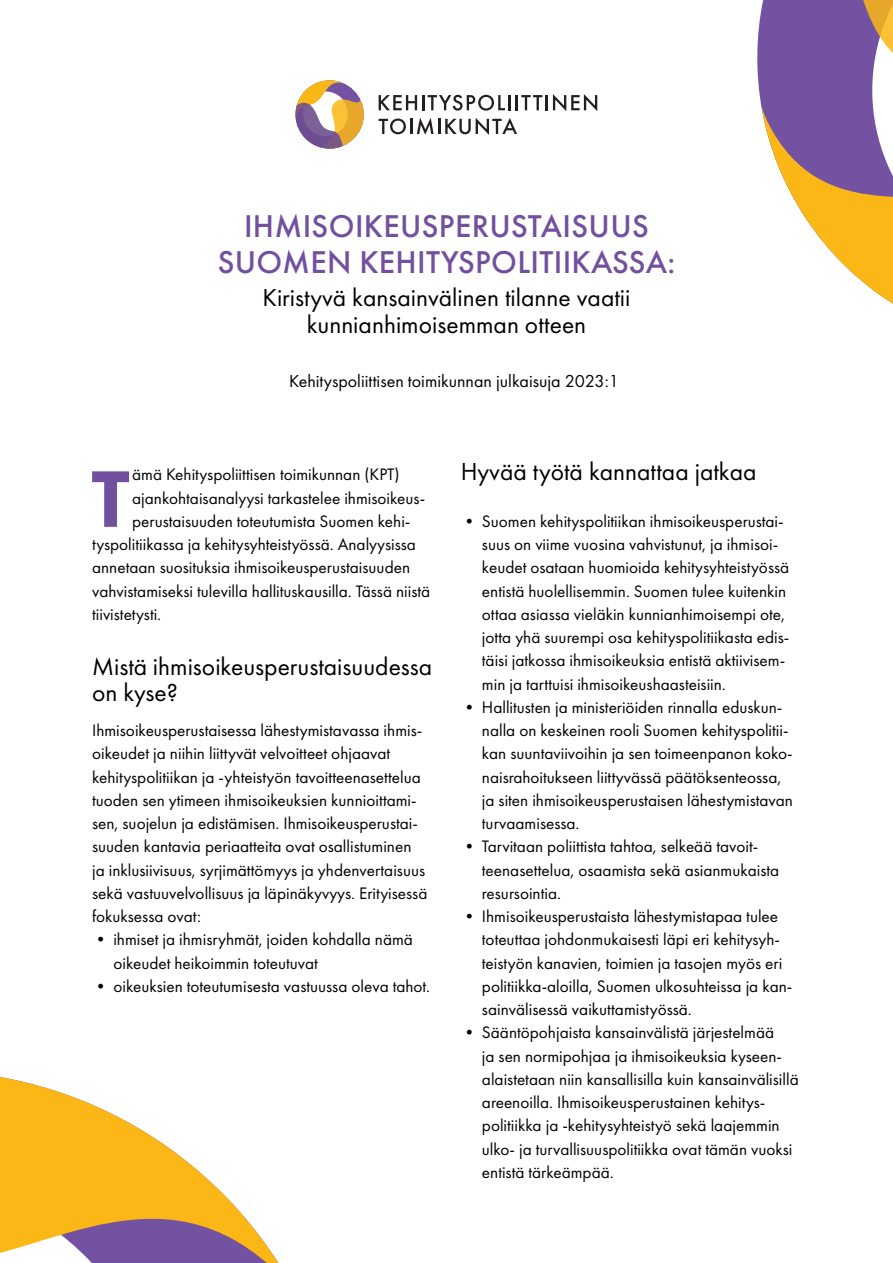
<style>
.page{position:relative;width:893px;height:1263px;background:#fff}
.page>*{position:absolute;margin:0;border:0;box-sizing:border-box;transform-origin:0 0}
.Leipis_Anfangi_P{font:800 83.25px "Futura PT";color:#71509f}
.Otsikko_H1{font:500 32.7px/36px "Futura PT";letter-spacing:.01em;color:#71509f;text-align:center}
.H2_pieni{font:25.5px/25.5px "Futura PT";color:#000}
.Pääotsikon_alaotsiko{font:25.5px/27px "Futura PT";color:#000;text-align:center}
.Pääotsikon_alaotsiko-2{font:18px "Futura PT";color:#000}
.Leipis_EKA_KPL{font:17.25px/23.2px "Futura PT";color:#000}
.Leipis_Anfangi_P-2{font:17.25px "Futura PT";color:#000}
</style>
<div class="page">
<svg style="left:295px;top:80px;width:69px;height:69px"></svg>
<svg style="left:379px;top:95px;width:126px;height:16px"></svg>
<hr style="left:508px;top:95px;width:3px;height:15px;background:#231f20">
<svg style="left:516px;top:94px;width:81px;height:17px"></svg>
<svg style="left:379px;top:118px;width:138px;height:17px"></svg>
<svg style="left:0;top:1077px;width:278px;height:186px"></svg>
<svg style="left:757px;top:0;width:136px;height:304px"></svg>
<h1 class="Otsikko_H1" style="left:218px;top:208px;width:459px">IHMISOIKEUSPERUSTAISUUS<br>SUOMEN KEHITYSPOLITIIKASSA:</h1>
<h1 class="Pääotsikon_alaotsiko" style="left:262px;top:284px;width:369px">Kiristyvä kansainvälinen tilanne vaatii kunnianhimoisemman otteen</h1>
<h1 class="Pääotsikon_alaotsiko-2" style="left:289px;top:370px;width:331px">Kehityspoliittisen toimikunnan julkaisuja 2023:1</h1>
<p class="Leipis_Anfangi_P" style="left:91px;top:447px;width:40px">T</p>
<p class="Leipis_Anfangi_P-2" style="left:132px;top:464px;width:269px">ämä Kehityspoliittisen toimikunnan (KPT)</p>
<p class="Leipis_Anfangi_P-2" style="left:132px;top:488px;width:294px">ajankohtaisanalyysi tarkastelee ihmisoikeus-</p>
<p class="Leipis_Anfangi_P-2" style="left:132px;top:511px;width:280px">perustaisuuden toteutumista Suomen kehi-</p>
<p class="Leipis_Anfangi_P-2" style="left:92px;top:534px;width:325px">tyspolitiikassa ja kehitysyhteistyössä. Analyysissa</p>
<p class="Leipis_Anfangi_P-2" style="left:92px;top:557px;width:320px">annetaan suosituksia ihmisoikeusperustaisuuden</p>
<p class="Leipis_Anfangi_P-2" style="left:92px;top:581px;width:340px">vahvistamiseksi tulevilla hallituskausilla. Tässä niistä</p>
<p class="Leipis_Anfangi_P-2" style="left:92px;top:604px;width:71px">tiivistetysti.</p>
<h2 class="H2_pieni" style="left:92px;top:654px;width:342px">Mistä ihmisoikeusperustaisuudessa on kyse?</h2>
<p class="Leipis_EKA_KPL" style="left:92px;top:719px;width:337px">Ihmisoikeusperustaisessa lähestymistavassa ihmis&shy;oikeudet ja niihin liittyvät velvoitteet ohjaavat kehityspolitiikan ja -yhteistyön tavoitteenasettelua tuoden sen ytimeen ihmisoikeuksien kunnioittami&shy;sen, suojelun ja edistämisen. Ihmisoikeusperustai&shy;suuden kantavia periaatteita ovat osallistuminen ja inklusiivisuus, syrjimättömyys ja yhdenvertaisuus sekä vastuuvelvollisuus ja läpinäkyvyys. Erityisessä fokuksessa ovat:</p>
<p class="Leipis_EKA_KPL" style="left:113px;top:928px;width:301px;text-indent:-21px">• ihmiset ja ihmisryhmät, joiden kohdalla nämä oikeudet heikoimmin toteutuvat</p>
<p class="Leipis_EKA_KPL" style="left:92px;top:974px;width:339px">• oikeuksien toteutumisesta vastuussa oleva tahot.</p>
<h2 class="H2_pieni" style="left:461px;top:459px;width:297px">Hyvää työtä kannattaa jatkaa</h2>
<p class="Leipis_EKA_KPL" style="left:482px;top:509px;width:309px;text-indent:-21px">• Suomen kehityspolitiikan ihmisoikeusperustai&shy;suus on viime vuosina vahvistunut, ja ihmisoi&shy;keudet osataan huomioida kehitysyhteistyössä entistä huolellisemmin. Suomen tulee kuitenkin ottaa asiassa vieläkin kunnianhimoisempi ote, jotta yhä suurempi osa kehityspolitiikasta edis&shy;täisi jatkossa ihmisoikeuksia entistä aktiivisem&shy;min ja tarttuisi ihmisoikeushaasteisiin.</p>
<p class="Leipis_EKA_KPL" style="left:482px;top:695px;width:313px;text-indent:-21px">• Hallitusten ja ministeriöiden rinnalla eduskun&shy;nalla on keskeinen rooli Suomen kehityspolitii&shy;kan suuntaviivoihin ja sen toimeenpanon koko&shy;naisrahoitukseen liittyvässä päätöksenteossa, ja siten ihmisoikeusperustaisen lähestymistavan turvaamisessa.</p>
<p class="Leipis_EKA_KPL" style="left:482px;top:835px;width:299px;text-indent:-21px">• Tarvitaan poliittista tahtoa, selkeää tavoit&shy;teenasettelua, osaamista sekä asianmukaista resursointia.</p>
<p class="Leipis_EKA_KPL" style="left:482px;top:905px;width:312px;text-indent:-21px">• Ihmisoikeusperustaista lähestymistapaa tulee toteuttaa johdonmukaisesti läpi eri kehitysyh&shy;teistyön kanavien, toimien ja tasojen myös eri politiikka-aloilla, Suomen ulkosuhteissa ja kan&shy;sainvälisessä vaikuttamistyössä.</p>
<p class="Leipis_EKA_KPL" style="left:482px;top:1021px;width:318px;text-indent:-21px">• Sääntöpohjaista kansainvälistä järjestelmää<br>ja sen normipohjaa ja ihmisoikeuksia kyseen&shy;alaistetaan niin kansallisilla kuin kansainvälisillä areenoilla. Ihmisoikeusperustainen kehitys&shy;politiikka ja -kehitysyhteistyö sekä laajemmin ulko- ja turvallisuuspolitiikka ovat tämän vuoksi entistä tärkeämpää.</p>
</div>
